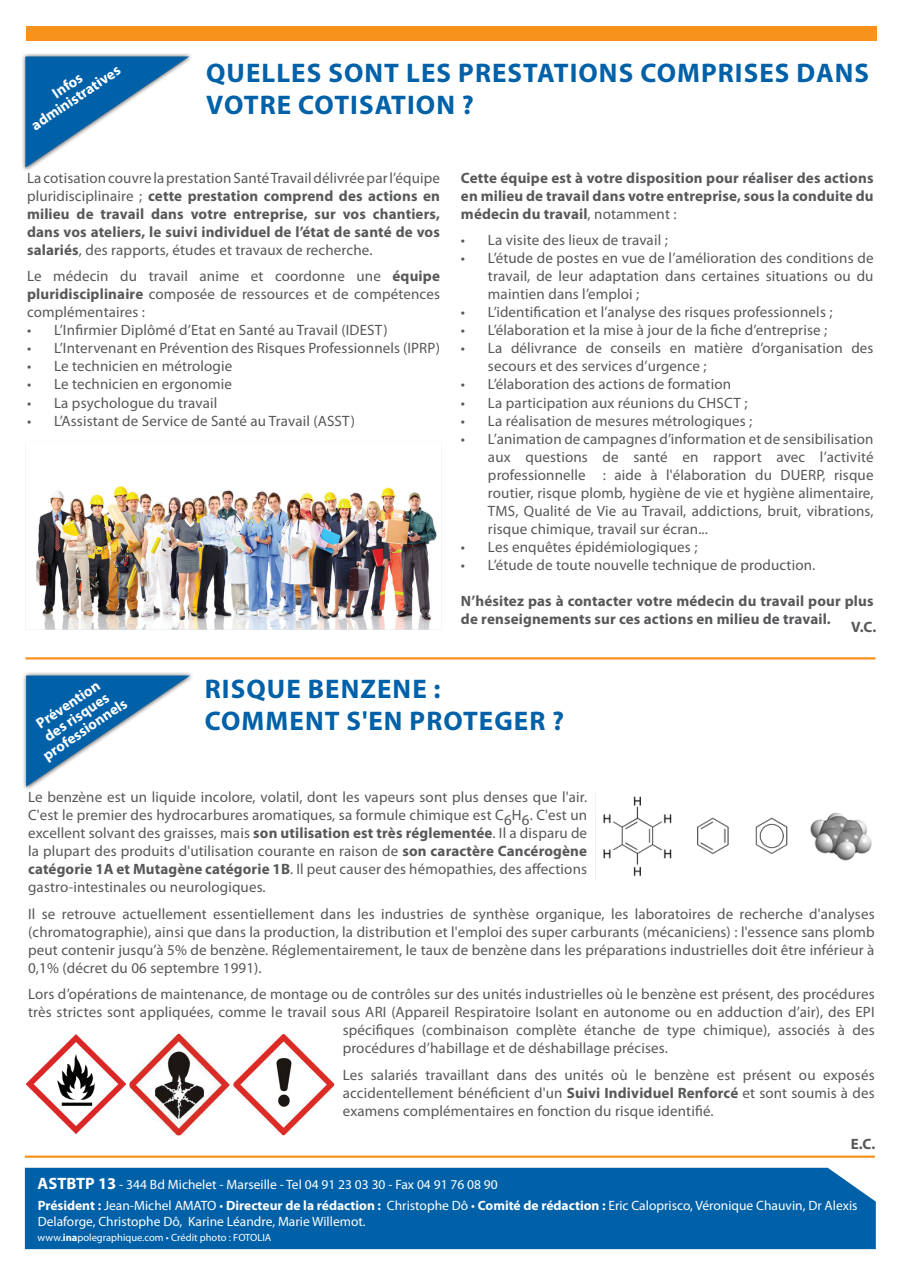
<style>
.page{position:relative;width:902px;height:1272px;background:#fff}
.page>*{position:absolute;margin:0;border:0;box-sizing:border-box;transform-origin:0 0}
.t1{font:700 27px/32.4px "Myriad Pro";letter-spacing:.04em;color:#0161a8}
.t2{font:15px/18px "Myriad Pro";letter-spacing:.01em;color:#57585a;text-align:justify}
.t3{font:700 15px/18px "Myriad Pro";letter-spacing:.01em;color:#57585a;text-align:justify}
.t4{font:700 15px/15px "Myriad Pro";color:#fff;text-align:center}
.t5{font:13.5px/20.4px "Myriad Pro";color:#fff}
.t6{font:10.5px "Myriad Pro";color:#fff}
.s1{font-weight:400}
.s2{font-weight:700}
.s3{font-weight:700;font-size:16.5px}
</style>
<div class="page">
<div style="left:26px;top:26px;width:850px;height:15px;background:#f7931d"></div>
<div style="left:25px;top:1167px;width:850px;height:81px;background:#0161a8"></div>
<hr style="left:25px;top:657px;width:850px;height:2px;background:#f7931d">
<div style="left:22px;top:672px;width:173px;height:119px;background:#231f20;opacity:.75"></div>
<svg style="left:26px;top:675px;width:164px;height:111px"></svg>
<div style="left:22px;top:53px;width:172px;height:120px;background:#231f20;opacity:.75"></div>
<svg style="left:25px;top:57px;width:164px;height:111px"></svg>
<img style="left:129px;top:1033px;width:101px;height:102px">
<img style="left:603px;top:796px;width:269px;height:81px">
<hr style="left:25px;top:1155px;width:849px;height:2px;background:#f7931d">
<img style="left:25px;top:442px;width:412px;height:187px">
<img style="left:233px;top:1034px;width:101px;height:101px">
<img style="left:26px;top:1034px;width:100px;height:99px">
<p class="t4" style="left:20px;top:108px;width:105px;rotate:-34deg">Infos administratives</p>
<h1 class="t1" style="left:206px;top:56px;width:664px">QUELLES SONT LES PRESTATIONS COMPRISES DANS<br>VOTRE COTISATION ?</h1>
<p class="t3" style="left:27px;top:168px;width:414px"><span class="s1">La cotisation couvre la prestation Santé Travail délivrée par l’équipe pluridisciplinaire ;</span> cette prestation comprend des actions en milieu de travail dans votre entreprise, sur vos chantiers, dans vos ateliers, le suivi individuel de l’état de santé de vos salariés<span class="s1">, des rapports, études et travaux de recherche.</span></p>
<p class="t2" style="left:27px;top:267px;width:414px">Le médecin du travail anime et coordonne une <span class="s2">équipe pluridisciplinaire</span> composée de ressources et de compétences complémentaires :</p>
<p class="t2" style="left:27px;top:321px;width:362px">• L’Infirmier Diplômé d’Etat en Santé au Travail (IDEST)</p>
<p class="t2" style="left:27px;top:339px;width:414px">• L’Intervenant en Prévention des Risques Professionnels (IPRP)</p>
<p class="t2" style="left:27px;top:357px;width:207px">• Le technicien en métrologie</p>
<p class="t2" style="left:27px;top:375px;width:206px">• Le technicien en ergonomie</p>
<p class="t2" style="left:27px;top:393px;width:192px">• La psychologue du travail</p>
<p class="t2" style="left:27px;top:411px;width:329px">• L’Assistant de Service de Santé au Travail (ASST)</p>
<p class="t3" style="left:461px;top:168px;width:414px">Cette équipe est à votre disposition pour réaliser des actions en milieu de travail dans votre entreprise, sous la conduite du médecin du travail<span class="s1">, notamment :</span></p>
<p class="t2" style="left:461px;top:231px;width:208px">• La visite des lieux de travail ;</p>
<p class="t2" style="left:488px;top:249px;width:387px;text-indent:-27px">• L’étude de postes en vue de l’amélioration des conditions de travail, de leur adaptation dans certaines situations ou du maintien dans l’emploi ;</p>
<p class="t2" style="left:461px;top:303px;width:373px">• L’identification et l’analyse des risques professionnels ;</p>
<p class="t2" style="left:461px;top:321px;width:368px">• L’élaboration et la mise à jour de la fiche d’entreprise ;</p>
<p class="t2" style="left:488px;top:339px;width:387px;text-indent:-27px">• La délivrance de conseils en matière d’organisation des secours et des services d’urgence ;</p>
<p class="t2" style="left:461px;top:375px;width:271px">• L’élaboration des actions de formation</p>
<p class="t2" style="left:461px;top:393px;width:288px">• La participation aux réunions du CHSCT ;</p>
<p class="t2" style="left:461px;top:411px;width:293px">• La réalisation de mesures métrologiques ;</p>
<p class="t2" style="left:488px;top:429px;width:387px;text-indent:-27px">• L’animation de campagnes d’information et de sensibilisation aux questions de santé en rapport avec l’activité professionnelle : aide à l'élaboration du DUERP, risque routier, risque plomb, hygiène de vie et hygiène alimentaire, TMS, Qualité de Vie au Travail, addictions, bruit, vibrations, risque chimique, travail sur écran...</p>
<p class="t2" style="left:461px;top:537px;width:238px">• Les enquêtes épidémiologiques ;</p>
<p class="t2" style="left:461px;top:555px;width:356px">• L’étude de toute nouvelle technique de production.</p>
<p class="t3" style="left:461px;top:591px;width:414px">N’hésitez pas à contacter votre médecin du travail pour plus de renseignements sur ces actions en milieu de travail.</p>
<p class="t3" style="left:851px;top:617px;width:27px">V.C.</p>
<p class="t4" style="left:23px;top:725px;width:100px;rotate:-34deg">Prévention des risques professionnels</p>
<h1 class="t1" style="left:205px;top:671px;width:17px">risque</h1>
<h1 class="t1" style="left:308px;top:671px;width:17px">ben</h1>
<h1 class="t1" style="left:360px;top:671px;width:34px">zene</h1>
<h1 class="t1" style="left:205px;top:671px;width:361px;text-indent:229px">:<br>COMMENT S'EN PROTEGER ?</h1>
<p class="t2" style="left:28px;top:788px;width:560px">Le benzène est un liquide incolore, volatil, dont les vapeurs sont plus denses que l'air.<br>C'est le premier des hydrocarbures aromatiques, sa formule chimique est C6H6. C'est un excellent solvant des graisses, mais <span class="s2">son utilisation est très réglementée</span>. Il a disparu de la plupart des produits d'utilisation courante en raison de <span class="s2">son caractère Cancérogène catégorie 1A et Mutagène catégorie 1B</span>. Il peut causer des hémopathies, des affections gastro-intestinales ou neurologiques.</p>
<p class="t2" style="left:28px;top:904px;width:848px">Il se retrouve actuellement essentiellement dans les industries de synthèse organique, les laboratoires de recherche d'analyses (chromatographie), ainsi que dans la production, la distribution et l'emploi des super carburants (mécaniciens) : l'essence sans plomb peut contenir jusqu’à 5% de benzène. Réglementairement, le taux de benzène dans les préparations industrielles doit être inférieur à 0,1% (décret du 06 septembre 1991).</p>
<p class="t2" style="left:28px;top:985px;width:848px">Lors d’opérations de maintenance, de montage ou de contrôles sur des unités industrielles où le benzène est présent, des procédures</p>
<p class="t2" style="left:28px;top:1003px;width:848px">très strictes sont appliquées, comme le travail sous ARI (Appareil Respiratoire Isolant en autonome ou en adduction d’air), des EPI</p>
<p class="t2" style="left:343px;top:1021px;width:533px">spécifiques (combinaison complète étanche de type chimique), associés à des</p>
<p class="t2" style="left:343px;top:1039px;width:327px">procédures d’habillage et de déshabillage précises.</p>
<p class="t2" style="left:342px;top:1065px;width:533px">Les salariés travaillant dans des unités où le benzène est présent ou exposés accidentellement bénéficient d'un <span class="s2">Suivi Individuel Renforcé</span> et sont soumis à des examens complémentaires en fonction du risque identifié.</p>
<p class="t3" style="left:850px;top:1134px;width:26px">E.C.</p>
<p class="t5" style="left:38px;top:1174px;width:821px"><span class="s3">ASTBTP 13</span> - 344 Bd Michelet - Marseille - Tel 04 91 23 03 30 - Fax 04 91 76 08 90<br><span class="s2">Président :</span> Jean-Michel AMATO • <span class="s2">Directeur de la rédaction :</span> Christophe Dô • <span class="s2">Comité de rédaction :</span> Eric Caloprisco, Véronique Chauvin, Dr Alexis</p>
<p class="t5" style="left:38px;top:1210px;width:329px">Delaforge, Christophe Dô, Karine Léandre, Marie Willemot.</p>
<p class="t6" style="left:38px;top:1230px;width:235px">www.<span class="s2">ina</span>polegraphique.com • Crédit photo : FOTOLIA</p>
</div>
